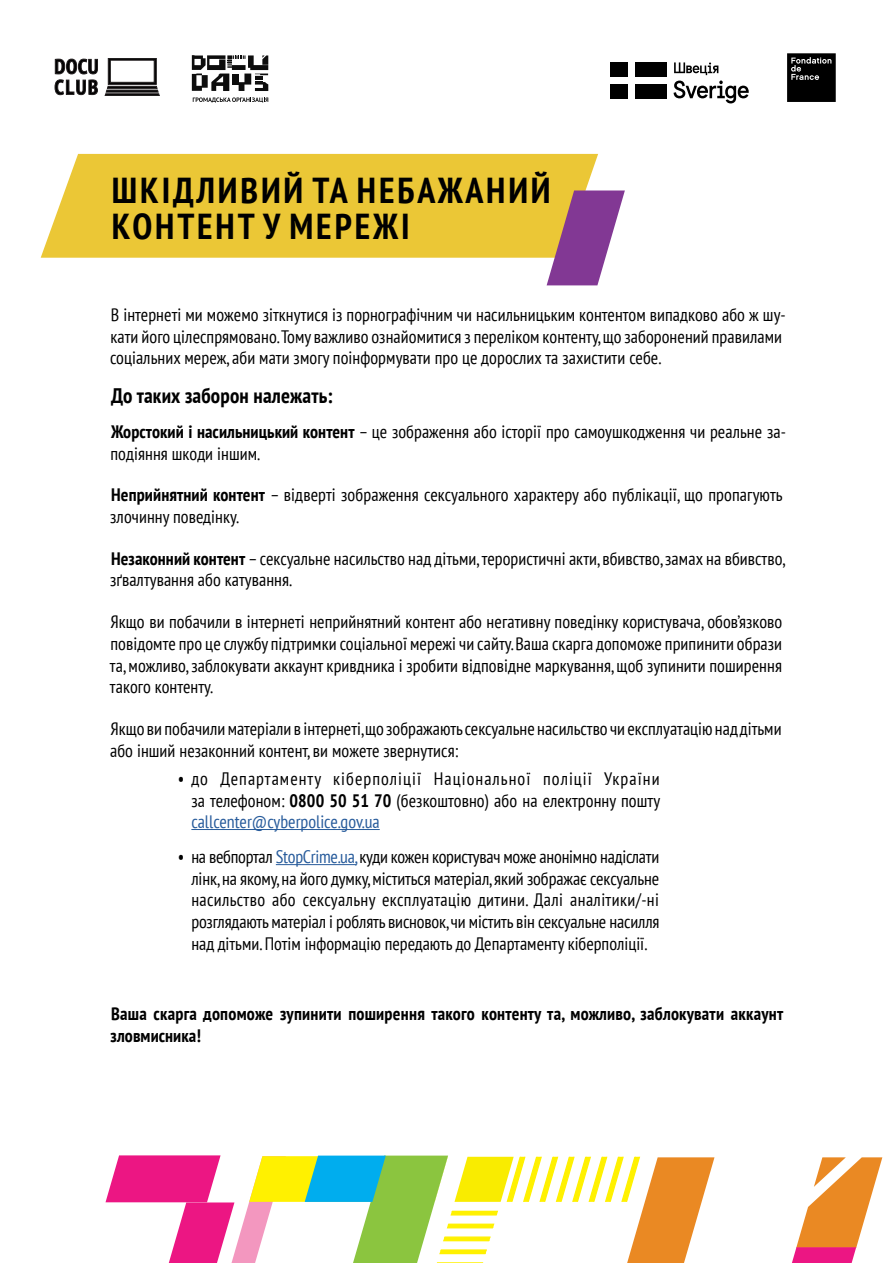
<style>
.page{position:relative;width:893px;height:1263px;background:#fff}
.page>*{position:absolute;margin:0;border:0;box-sizing:border-box;transform-origin:0 0}
.t1{font:700 condensed 36px/36px "PT Sans";letter-spacing:.08em;color:#000}
.t2{font:700 condensed 21px "PT Sans";letter-spacing:.01em;color:#000}
.t3{font:condensed 18px/21.6px "PT Sans";letter-spacing:.005em;color:#000}
.t4{font:700 condensed 18px/21.6px "PT Sans";letter-spacing:.015em;color:#000}
.s1{font-weight:700}
.s2{color:#275b9b}
</style>
<div class="page">
<svg style="left:792px;top:1157px;width:90px;height:106px"></svg>
<svg style="left:106px;top:1155px;width:608px;height:108px"></svg>
<div style="left:41px;top:154px;width:557px;height:104px;background:#ebc736"></div>
<hr style="left:191px;top:829px;width:189px;height:1px;background:#275b9b">
<hr style="left:276px;top:864px;width:80px;height:1px;background:#275b9b">
<svg style="left:547px;top:190px;width:78px;height:95px"></svg>
<svg style="left:105px;top:58px;width:54px;height:38px"></svg>
<svg style="left:55px;top:59px;width:43px;height:15px"></svg>
<svg style="left:55px;top:80px;width:43px;height:15px"></svg>
<svg style="left:193px;top:97px;width:75px;height:6px"></svg>
<svg style="left:192px;top:55px;width:76px;height:36px"></svg>
<svg style="left:787px;top:53px;width:49px;height:49px;background:#181818"></svg>
<div style="left:610px;top:62px;width:18px;height:15px;background:#000"></div>
<div style="left:635px;top:62px;width:32px;height:15px;background:#000"></div>
<div style="left:610px;top:84px;width:18px;height:14px;background:#000"></div>
<div style="left:635px;top:84px;width:32px;height:14px;background:#000"></div>
<svg style="left:674px;top:62px;width:75px;height:41px"></svg>
<h1 class="t1" style="left:112px;top:171px;width:440px">ШКІДЛИВИЙ ТА НЕБАЖАНИЙ<br>КОНТЕНТ У МЕРЕЖІ</h1>
<p class="t3" style="left:110px;top:303px;width:677px">В інтернеті ми можемо зіткнутися із порнографічним чи насильницьким контентом випадково або ж шу&shy;кати його цілеспрямовано. Тому важливо ознайомитися з переліком контенту, що заборонений правилами соціальних мереж, аби мати змогу поінформувати про це дорослих та захистити себе.</p>
<p class="t2" style="left:111px;top:381px;width:223px">До таких заборон належать:</p>
<p class="t3" style="left:110px;top:420px;width:677px"><span class="s1">Жорстокий і насильницький контент</span> – це зображення або історії про самоушкодження чи реальне за&shy;подіяння шкоди іншим.</p>
<p class="t3" style="left:110px;top:484px;width:674px"><span class="s1">Неприйнятний контент</span> – відверті зображення сексуального характеру або публікації, що пропагують злочинну поведінку.</p>
<p class="t3" style="left:110px;top:547px;width:677px"><span class="s1">Незаконний контент</span> – сексуальне насильство над дітьми, терористичні акти, вбивство, замах на вбивство, зґвалтування або катування.</p>
<p class="t3" style="left:110px;top:611px;width:674px;text-align:justify">Якщо ви побачили в інтернеті неприйнятний контент або негативну поведінку користувача, обов’язково повідомте про це службу підтримки соціальної мережі чи сайту. Ваша скарга допоможе припинити образи та, можливо, заблокувати аккаунт кривдника і зробити відповідне маркування, щоб зупинити поширення такого контенту.</p>
<p class="t3" style="left:110px;top:717px;width:673px">Якщо ви побачили матеріали в інтернеті, що зображають сексуальне насильство чи експлуатацію над дітьми або інший незаконний контент, ви можете звернутися:</p>
<p class="t3" style="left:191px;top:767px;width:470px;text-align:justify;text-indent:-13px">• до Департаменту кіберполіції Національної поліції України за телефоном: <span class="s1">0800 50 51 70</span> (безкоштовно) або на електронну пошту <span class="s2">callcenter@cyberpolice.gov.ua</span></p>
<p class="t3" style="left:191px;top:846px;width:470px;text-align:justify;text-indent:-14px">• на вебпортал <span class="s2">StopCrime.ua,</span> куди кожен користувач може анонімно надіслати лінк, на якому, на його думку, міститься матеріал, який зображає сексуальне насильство або сексуальну експлуатацію дитини. Далі аналітики/-ні розглядають матеріал і роблять висновок, чи містить він сексуальне насилля над дітьми. Потім інформацію передають до Департаменту кіберполіції.</p>
<p class="t4" style="left:111px;top:1002px;width:674px">Ваша скарга допоможе зупинити поширення такого контенту та, можливо, заблокувати аккаунт зловмисника!</p>
</div>
